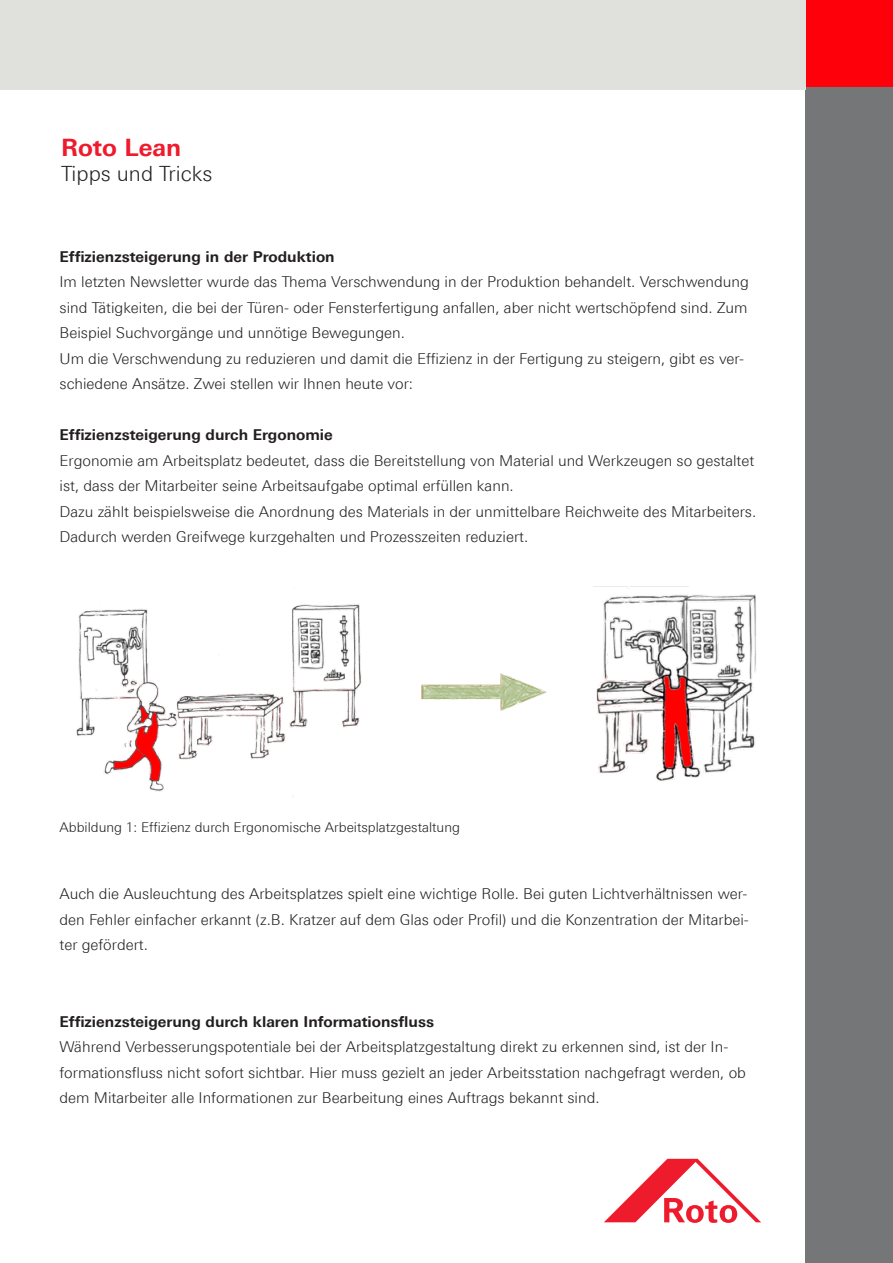
<style>
.page{position:relative;width:893px;height:1263px;background:#fff}
.page>*{position:absolute;margin:0;border:0;box-sizing:border-box;transform-origin:0 0}
.HL_2{font:700 24px "LT Univers Basic";color:#ee1b2d}
.HL_1{font:300 21px "LT Univers Basic";color:#231f20}
.Copy{font:300 15px/25.5px "LT Univers Basic";color:#231f20}
.Copy-2{font:700 15px "LT Univers Basic";color:#231f20}
.t1{font:300 13.5px "LT Univers Basic";color:#231f20}
</style>
<div class="page">
<div style="left:805px;top:0;width:88px;height:88px;background:#fe0009"></div>
<div style="left:806px;top:88px;width:87px;height:1175px;background:#747678"></div>
<div style="left:0;top:0;width:806px;height:89px;background:#e0e1dd"></div>
<svg style="left:604px;top:1159px;width:157px;height:64px"></svg>
<img style="left:76px;top:587px;width:680px;height:205px">
<p class="HL_2" style="left:61px;top:133px;width:122px">Roto Lean</p>
<p class="HL_1" style="left:61px;top:161px;width:153px">Tipps und Tricks</p>
<p class="Copy-2" style="left:60px;top:247px;width:277px">Effizienzsteigerung in der Produktion</p>
<p class="Copy" style="left:60px;top:269px;width:691px;text-align:justify">Im letzten Newsletter wurde das Thema Verschwendung in der Produktion behandelt. Verschwendung sind Tätigkeiten, die bei der Türen- oder Fensterfertigung anfallen, aber nicht wertschöpfend sind. Zum Beispiel Suchvorgänge und unnötige Bewegungen.</p>
<p class="Copy" style="left:60px;top:346px;width:686px">Um die Verschwendung zu reduzieren und damit die Effizienz in der Fertigung zu steigern, gibt es ver&shy;schiedene Ansätze. Zwei stellen wir Ihnen heute vor:</p>
<p class="Copy-2" style="left:60px;top:426px;width:275px">Effizienzsteigerung durch Ergonomie</p>
<p class="Copy" style="left:60px;top:448px;width:696px">Ergonomie am Arbeitsplatz bedeutet, dass die Bereitstellung von Material und Werkzeugen so gestaltet ist, dass der Mitarbeiter seine Arbeitsaufgabe optimal erfüllen kann.</p>
<p class="Copy" style="left:60px;top:499px;width:698px">Dazu zählt beispielsweise die Anordnung des Materials in der unmittelbare Reichweite des Mitarbeiters.<br>Dadurch werden Greifwege kurzgehalten und Prozesszeiten reduziert.</p>
<p class="t1" style="left:60px;top:819px;width:402px">Abbildung 1: Effizienz durch Ergonomische Arbeitsplatzgestaltung</p>
<p class="Copy" style="left:60px;top:881px;width:691px;text-align:justify">Auch die Ausleuchtung des Arbeitsplatzes spielt eine wichtige Rolle. Bei guten Lichtverhältnissen wer&shy;den Fehler einfacher erkannt (z.B. Kratzer auf dem Glas oder Profil) und die Konzentration der Mitarbei&shy;ter gefördert.</p>
<p class="Copy-2" style="left:60px;top:1012px;width:376px">Effizienzsteigerung durch klaren Informationsfluss</p>
<p class="Copy" style="left:60px;top:1034px;width:688px">Während Verbesserungspotentiale bei der Arbeitsplatzgestaltung direkt zu erkennen sind, ist der In&shy;formationsfluss nicht sofort sichtbar. Hier muss gezielt an jeder Arbeitsstation nachgefragt werden, ob dem Mitarbeiter alle Informationen zur Bearbeitung eines Auftrags bekannt sind.</p>
</div>
